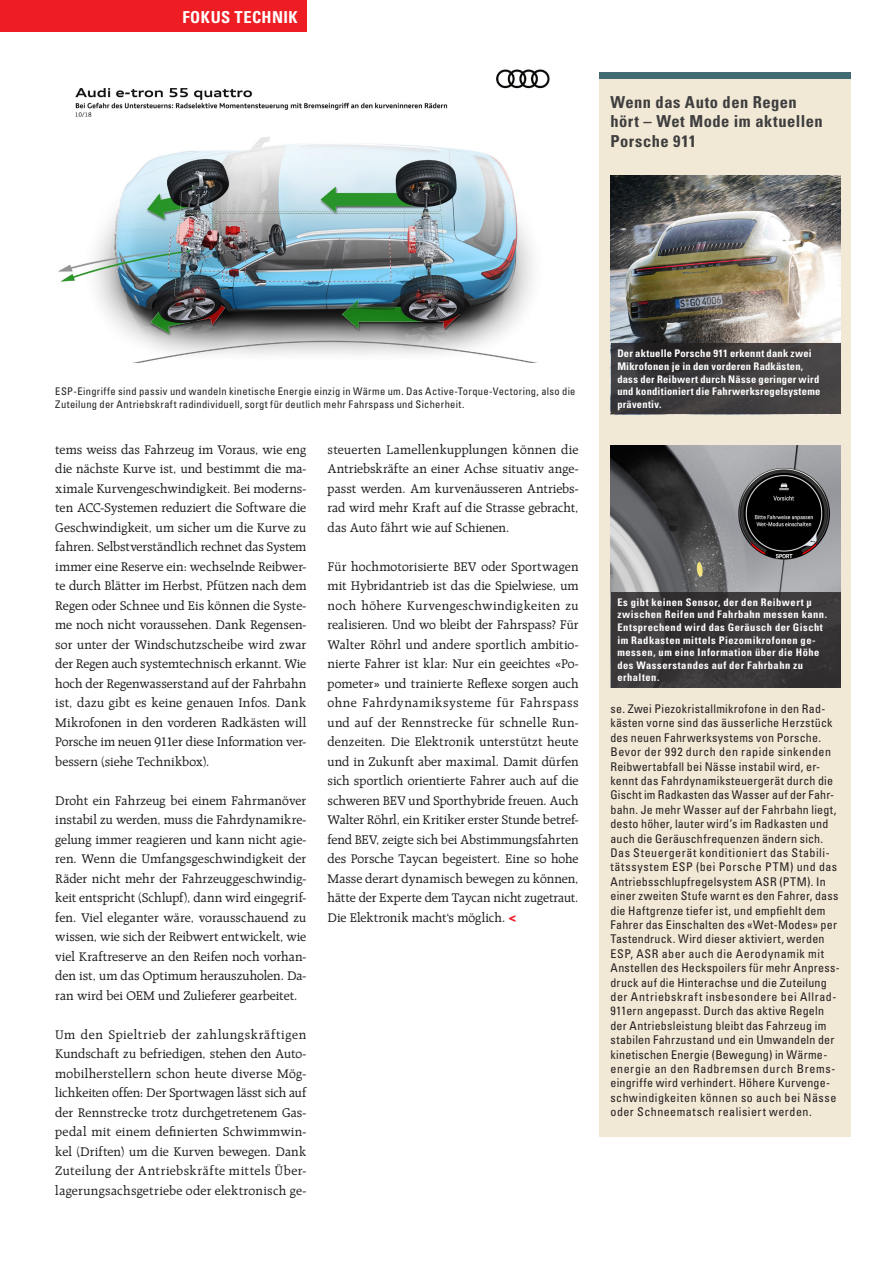
<style>
.page{position:relative;width:893px;height:1263px;background:#fff}
.page>*{position:absolute;margin:0;border:0;box-sizing:border-box;transform-origin:0 0}
._01_Infobox_Titel{font:700 condensed 16.5px/19.5px "Univers LT Std";letter-spacing:.03em;color:#3e3e3f}
._01_Rubrik_Titel_lin{font:700 condensed 16.5px "Univers LT Std";letter-spacing:.025em;color:#fff}
._05_Lauftext{font:13.5px/19.5px "Raleigh LT Std";letter-spacing:.005em;color:#231f20;text-align:justify}
._02_Infobox_Lauftext{font:condensed 12px/14.4px "Univers LT Std";letter-spacing:.02em;color:#231f20}
._00_Bildlegende{font:700 condensed 10.5px/12.6px "Univers LT Std";letter-spacing:.045em;color:#fff}
._00_Bildlegende-2{font:condensed 10.5px/12.6px "Univers LT Std";letter-spacing:.03em;color:#231f20}
._00_Bildlegende-3{font:700 condensed 10.5px/12.6px "Univers LT Std";letter-spacing:.02em;color:#fff}
.s1{font-family:"Impact MT Std";color:#ee1d23}
</style>
<div class="page">
<img style="left:58px;top:69px;width:492px;height:293px">
<div style="left:600px;top:79px;width:251px;height:1057px;background:#f1e8d5"></div>
<div style="left:600px;top:73px;width:251px;height:6px;background:#416a73"></div>
<img style="left:611px;top:175px;width:229px;height:240px">
<svg style="left:611px;top:343px;width:229px;height:71px;background:#3e3b3c"></svg>
<img style="left:611px;top:445px;width:229px;height:147px">
<div style="left:611px;top:592px;width:229px;height:96px;background:#3c393a"></div>
<div style="left:0;top:0;width:306px;height:32px;background:#ee1d23"></div>
<p class="_01_Rubrik_Titel_lin" style="left:182px;top:7px;width:117px">FOKUS TECHNIK</p>
<p class="_01_Infobox_Titel" style="left:610px;top:92px;width:214px">Wenn das Auto den Regen hört – Wet Mode im aktuellen<br>Porsche 911</p>
<p class="_00_Bildlegende-2" style="left:55px;top:385px;width:522px">ESP-Eingriffe sind passiv und wandeln kinetische Energie einzig in Wärme um. Das Active-Torque-Vectoring, also die<br>Zuteilung der Antriebskraft radindividuell, sorgt für deutlich mehr Fahrspass und Sicherheit.</p>
<p class="_05_Lauftext" style="left:55px;top:440px;width:253px">tems weiss das Fahrzeug im Voraus, wie eng die nächste Kurve ist, und bestimmt die ma&shy;ximale Kurvengeschwindigkeit. Bei moderns&shy;ten ACC-Systemen reduziert die Software die Geschwindigkeit, um sicher um die Kurve zu fahren. Selbstverständlich rechnet das System immer eine Reserve ein: wechselnde Reibwer&shy;te durch Blätter im Herbst, Pfützen nach dem Regen oder Schnee und Eis können die Syste&shy;me noch nicht voraussehen. Dank Regensen&shy;sor unter der Windschutzscheibe wird zwar der Regen auch systemtechnisch erkannt. Wie hoch der Regenwasserstand auf der Fahrbahn ist, dazu gibt es keine genauen Infos. Dank Mikrofonen in den vorderen Radkästen will Porsche im neuen 911er diese Information ver&shy;bessern (siehe Technikbox).</p>
<p class="_05_Lauftext" style="left:55px;top:791px;width:253px">Droht ein Fahrzeug bei einem Fahrmanöver instabil zu werden, muss die Fahrdynamikre&shy;gelung immer reagieren und kann nicht agie&shy;ren. Wenn die Umfangsgeschwindigkeit der Räder nicht mehr der Fahrzeuggeschwindig&shy;keit entspricht (Schlupf), dann wird eingegrif&shy;fen. Viel eleganter wäre, vorausschauend zu wissen, wie sich der Reibwert entwickelt, wie viel Kraftreserve an den Reifen noch vorhan&shy;den ist, um das Optimum herauszuholen. Da&shy;ran wird bei OEM und Zulieferer gearbeitet.</p>
<p class="_05_Lauftext" style="left:55px;top:1025px;width:253px">Um den Spieltrieb der zahlungskräftigen Kundschaft zu befriedigen, stehen den Auto&shy;mobilherstellern schon heute diverse Mög&shy;lichkeiten offen: Der Sportwagen lässt sich auf der Rennstrecke trotz durchgetretenem Gas&shy;pedal mit einem definierten Schwimmwin&shy;kel (Driften) um die Kurven bewegen. Dank Zuteilung der Antriebskräfte mittels Über&shy;lagerungsachsgetriebe oder elektronisch ge-</p>
<p class="_05_Lauftext" style="left:328px;top:440px;width:253px">steuerten Lamellenkupplungen können die Antriebskräfte an einer Achse situativ ange&shy;passt werden. Am kurvenäusseren Antriebs&shy;rad wird mehr Kraft auf die Strasse gebracht, das Auto fährt wie auf Schienen.</p>
<p class="_05_Lauftext" style="left:328px;top:557px;width:253px">Für hochmotorisierte BEV oder Sportwagen mit Hybridantrieb ist das die Spielwiese, um noch höhere Kurvengeschwindigkeiten zu realisieren. Und wo bleibt der Fahrspass? Für Walter Röhrl und andere sportlich ambitio&shy;nierte Fahrer ist klar: Nur ein geeichtes «Po&shy;pometer» und trainierte Reflexe sorgen auch ohne Fahrdynamiksysteme für Fahrspass und auf der Rennstrecke für schnelle Run&shy;denzeiten. Die Elektronik unterstützt heute und in Zukunft aber maximal. Damit dürfen sich sportlich orientierte Fahrer auch auf die schweren BEV und Sporthybride freuen. Auch Walter Röhrl, ein Kritiker erster Stunde betref&shy;fend BEV, zeigte sich bei Abstimmungsfahrten des Porsche Taycan begeistert. Eine so hohe Masse derart dynamisch bewegen zu können, hätte der Experte dem Taycan nicht zugetraut.<br>Die Elektronik macht‘s möglich. <span class="s1">&lt;</span></p>
<p class="_00_Bildlegende-3" style="left:617px;top:347px;width:205px">Der aktuelle Porsche 911 erkennt dank zwei Mikrofonen je in den vorderen Radkästen, dass der Reibwert durch Nässe geringer wird und konditioniert die Fahrwerksregelsysteme präventiv.</p>
<p class="_00_Bildlegende" style="left:617px;top:596px;width:211px">Es gibt keinen Sensor, der den Reibwert µ zwischen Reifen und Fahrbahn messen kann.<br>Entsprechend wird das Geräusch der Gischt im Radkasten mittels Piezomikrofonen ge&shy;messen, um eine Information über die Höhe des Wasserstandes auf der Fahrbahn zu erhalten.</p>
<p class="_02_Infobox_Lauftext" style="left:610px;top:701px;width:231px">se. Zwei Piezokristallmikrofone in den Rad&shy;kästen vorne sind das äusserliche Herzstück des neuen Fahrwerksystems von Porsche.<br>Bevor der 992 durch den rapide sinkenden Reibwertabfall bei Nässe instabil wird, er&shy;kennt das Fahrdynamiksteuergerät durch die Gischt im Radkasten das Wasser auf der Fahr&shy;bahn. Je mehr Wasser auf der Fahrbahn liegt, desto höher, lauter wird’s im Radkasten und auch die Geräuschfrequenzen ändern sich.<br>Das Steuergerät konditioniert das Stabili&shy;tätssystem ESP (bei Porsche PTM) und das Antriebsschlupfregelsystem ASR (PTM). In einer zweiten Stufe warnt es den Fahrer, dass die Haftgrenze tiefer ist, und empfiehlt dem Fahrer das Einschalten des «Wet-Modes» per Tastendruck. Wird dieser aktiviert, werden ESP, ASR aber auch die Aerodynamik mit Anstellen des Heckspoilers für mehr Anpress&shy;druck auf die Hinterachse und die Zuteilung der Antriebskraft insbesondere bei Allrad-911ern angepasst. Durch das aktive Regeln der Antriebsleistung bleibt das Fahrzeug im stabilen Fahrzustand und ein Umwandeln der kinetischen Energie (Bewegung) in Wärme&shy;energie an den Radbremsen durch Brems&shy;eingriffe wird verhindert. Höhere Kurvenge&shy;schwindigkeiten können so auch bei Nässe oder Schneematsch realisiert werden.</p>
</div>
